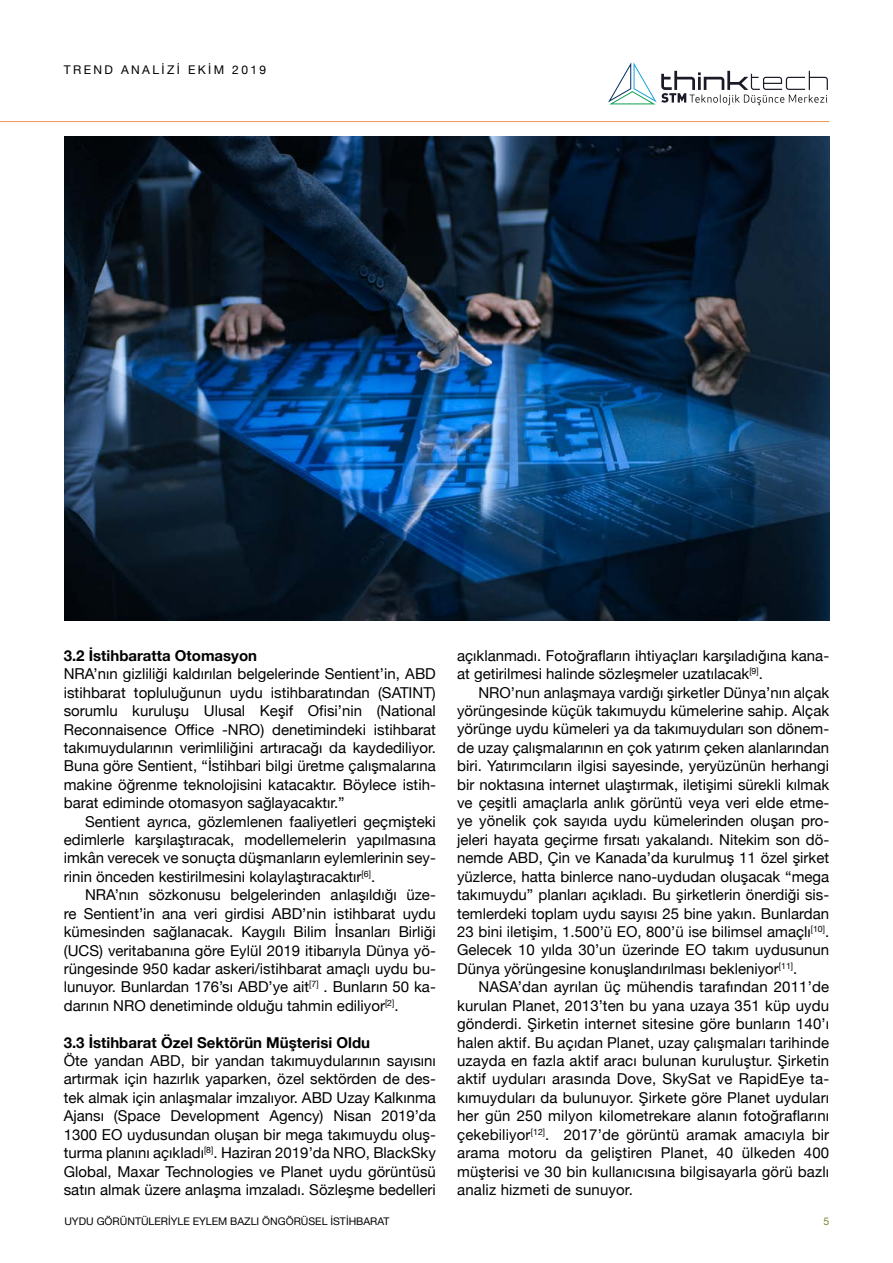
<style>
.page{position:relative;width:893px;height:1263px;background:#fff}
.page>*{position:absolute;margin:0;border:0;box-sizing:border-box;transform-origin:0 0}
.t1{font:15px/18.5px "Helvetica Neue";color:#000;text-align:justify}
.t2{font:700 15px "Helvetica Neue";color:#000}
.t3{font:12px "Helvetica Neue";letter-spacing:.2em;color:#000}
.t4{font:10.5px "Helvetica Neue";color:#000}
.t5{font:10.5px "Helvetica Neue";color:#768d2e}
</style>
<div class="page">
<hr style="left:0;top:121px;width:829px;height:1px;background:#f49655">
<svg style="left:608px;top:62px;width:220px;height:43px"></svg>
<img style="left:64px;top:136px;width:765px;height:485px">
<p class="t3" style="left:64px;top:61px;width:204px">TREND ANALİZİ EKİM 2019</p>
<p class="t2" style="left:64px;top:644px;width:195px">3.2 İstihbaratta Otomasyon</p>
<p class="t1" style="left:64px;top:666px;width:374px">NRA’nın gizliliği kaldırılan belgelerinde Sentient’in, ABD istihbarat topluluğunun uydu istihbaratından (SATINT) sorumlu kuruluşu Ulusal Keşif Ofisi’nin (National Reconnaisence Office -NRO) denetimindeki istihbarat takımuydularının verimliliğini artıracağı da kaydediliyor.<br>Buna göre Sentient, “İstihbari bilgi üretme çalışmalarına makine öğrenme teknolojisini katacaktır. Böylece istih&shy;barat ediminde otomasyon sağlayacaktır.”</p>
<p class="t1" style="left:64px;top:813px;width:374px;text-indent:21px">Sentient ayrıca, gözlemlenen faaliyetleri geçmişteki edimlerle karşılaştıracak, modellemelerin yapılmasına imkân verecek ve sonuçta düşmanların eylemlerinin sey&shy;rinin önceden kestirilmesini kolaylaştıracaktır<sup>[6]</sup>.</p>
<p class="t1" style="left:64px;top:887px;width:374px;text-indent:21px">NRA’nın sözkonusu belgelerinden anlaşıldığı üze&shy;re Sentient’in ana veri girdisi ABD’nin istihbarat uydu kümesinden sağlanacak. Kaygılı Bilim İnsanları Birliği (UCS) veritabanına göre Eylül 2019 itibarıyla Dünya yö&shy;rüngesinde 950 kadar askeri/istihbarat amaçlı uydu bu&shy;lunuyor. Bunlardan 176’sı ABD’ye ait<sup>[7]</sup> . Bunların 50 ka&shy;darının NRO denetiminde olduğu tahmin ediliyor<sup>[2]</sup>.</p>
<p class="t2" style="left:64px;top:1030px;width:308px">3.3 İstihbarat Özel Sektörün Müşterisi Oldu</p>
<p class="t1" style="left:64px;top:1052px;width:374px">Öte yandan ABD, bir yandan takımuydularının sayısını artırmak için hazırlık yaparken, özel sektörden de des&shy;tek almak için anlaşmalar imzalıyor. ABD Uzay Kalkınma Ajansı (Space Development Agency) Nisan 2019’da 1300 EO uydusundan oluşan bir mega takımuydu oluş&shy;turma planını açıkladı<sup>[8]</sup>. Haziran 2019’da NRO, BlackSky Global, Maxar Technologies ve Planet uydu görüntüsü satın almak üzere anlaşma imzaladı. Sözleşme bedelleri</p>
<p class="t1" style="left:457px;top:647px;width:374px">açıklanmadı. Fotoğrafların ihtiyaçları karşıladığına kana&shy;at getirilmesi halinde sözleşmeler uzatılacak<sup>[9]</sup>.</p>
<p class="t1" style="left:457px;top:684px;width:374px;text-indent:21px">NRO’nun anlaşmaya vardığı şirketler Dünya’nın alçak yörüngesinde küçük takımuydu kümelerine sahip. Alçak yörünge uydu kümeleri ya da takımuyduları son dönem&shy;de uzay çalışmalarının en çok yatırım çeken alanlarından biri. Yatırımcıların ilgisi sayesinde, yeryüzünün herhangi bir noktasına internet ulaştırmak, iletişimi sürekli kılmak ve çeşitli amaçlarla anlık görüntü veya veri elde etme&shy;ye yönelik çok sayıda uydu kümelerinden oluşan pro&shy;jeleri hayata geçirme fırsatı yakalandı. Nitekim son dö&shy;nemde ABD, Çin ve Kanada’da kurulmuş 11 özel şirket yüzlerce, hatta binlerce nano-uydudan oluşacak “mega takımuydu” planları açıkladı. Bu şirketlerin önerdiği sis&shy;temlerdeki toplam uydu sayısı 25 bine yakın. Bunlardan 23 bini iletişim, 1.500’ü EO, 800’ü ise bilimsel amaçlı<sup>[10]</sup>.<br>Gelecek 10 yılda 30’un üzerinde EO takım uydusunun Dünya yörüngesine konuşlandırılması bekleniyor<sup>[11]</sup>.</p>
<p class="t1" style="left:457px;top:978px;width:374px;text-indent:21px">NASA’dan ayrılan üç mühendis tarafından 2011’de kurulan Planet, 2013’ten bu yana uzaya 351 küp uydu gönderdi. Şirketin internet sitesine göre bunların 140’ı halen aktif. Bu açıdan Planet, uzay çalışmaları tarihinde uzayda en fazla aktif aracı bulunan kuruluştur. Şirketin aktif uyduları arasında Dove, SkySat ve RapidEye ta&shy;kımuyduları da bulunuyor. Şirkete göre Planet uyduları her gün 250 milyon kilometrekare alanın fotoğraflarını çekebiliyor<sup>[12]</sup>. 2017’de görüntü aramak amacıyla bir arama motoru da geliştiren Planet, 40 ülkeden 400 müşterisi ve 30 bin kullanıcısına bilgisayarla görü bazlı analiz hizmeti de sunuyor.</p>
<p class="t4" style="left:64px;top:1214px;width:326px">UYDU GÖRÜNTÜLERİYLE EYLEM BAZLI ÖNGÖRÜSEL İSTİHBARAT</p>
<p class="t5" style="left:823px;top:1214px;width:7px">5</p>
</div>
